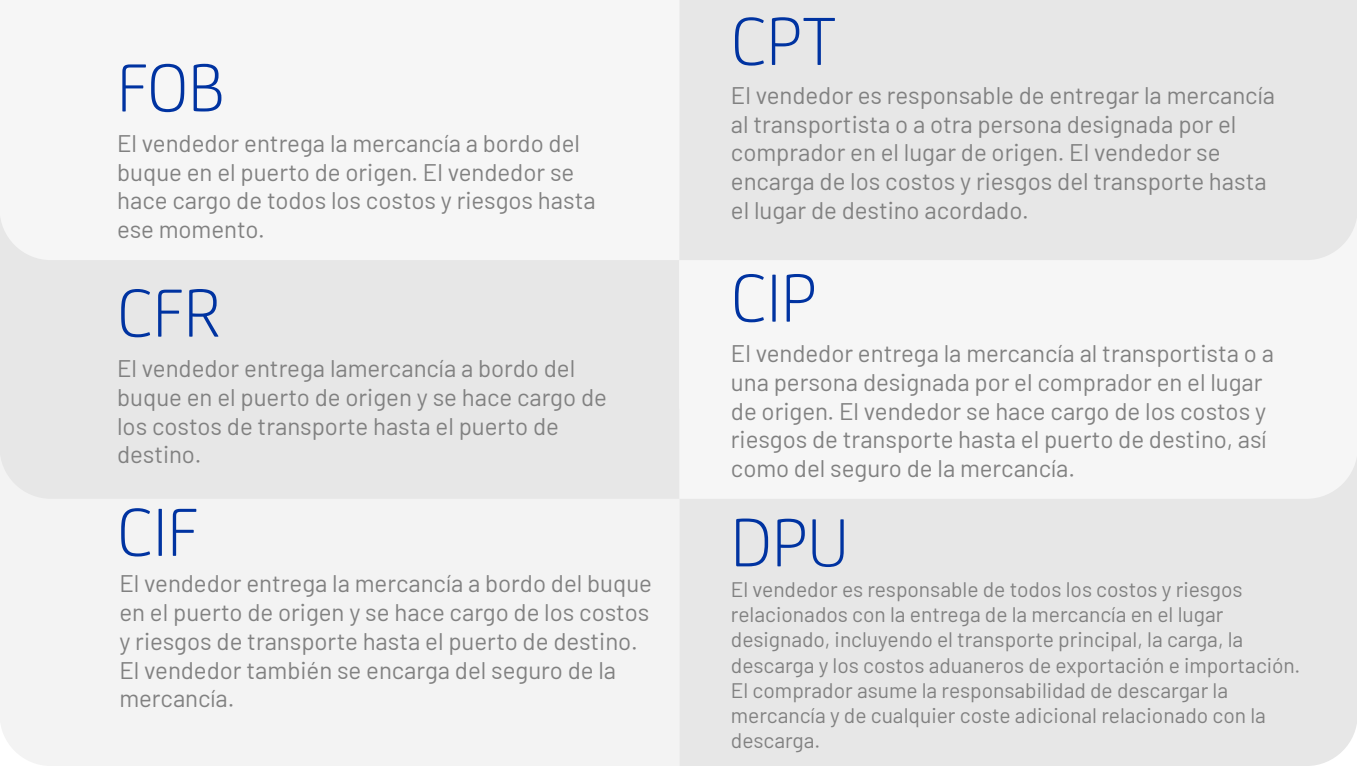
<style>
.page{position:relative;width:1357px;height:766px;background:#fff}
.page>*{position:absolute;margin:0;border:0;box-sizing:border-box;transform-origin:0 0}
.t1{font:300 72.6px "FS Joey";color:#0033a1}
.t2{font:24px/28.8px "Barlow";color:#818181}
.t3{font:21px/25.2px "Barlow";color:#818181}
</style>
<div class="page">
<div style="left:0;top:498px;width:679px;height:267px;background:#f3f3f3"></div>
<div style="left:0;top:260px;width:679px;height:238px;background:#e7e7e7"></div>
<div style="left:679px;top:498px;width:677px;height:267px;background:#e7e7e7"></div>
<div style="left:679px;top:260px;width:677px;height:238px;background:#f6f6f6"></div>
<div style="left:679px;top:0;width:677px;height:260px;background:#e7e7e7"></div>
<h1 class="t1" style="left:117px;top:36px;width:109px">FOB</h1>
<p class="t2" style="left:117px;top:127px;width:480px">El vendedor entrega la mercancía a bordo del buque en el puerto de origen. El vendedor se hace cargo de todos los costos y riesgos hasta ese momento.</p>
<h1 class="t1" style="left:117px;top:261px;width:105px">CFR</h1>
<p class="t2" style="left:117px;top:352px;width:491px">El vendedor entrega lamercancía a bordo del buque en el puerto de origen y se hace cargo de los costos de transporte hasta el puerto de destino.</p>
<h1 class="t1" style="left:117px;top:480px;width:83px">CIF</h1>
<p class="t2" style="left:119px;top:567px;width:534px">El vendedor entrega la mercancía a bordo del buque en el puerto de origen y se hace cargo de los costos y riesgos de transporte hasta el puerto de destino.<br>El vendedor también se encarga del seguro de la mercancía.</p>
<h1 class="t1" style="left:731px;top:-11px;width:107px">CPT</h1>
<p class="t2" style="left:731px;top:79px;width:546px">El vendedor es responsable de entregar la mercancía al transportista o a otra persona designada por el comprador en el lugar de origen. El vendedor se encarga de los costos y riesgos del transporte hasta el lugar de destino acordado.</p>
<h1 class="t1" style="left:731px;top:246px;width:87px">CIP</h1>
<p class="t2" style="left:731px;top:337px;width:544px">El vendedor entrega la mercancía al transportista o a una persona designada por el comprador en el lugar de origen. El vendedor se hace cargo de los costos y riesgos de transporte hasta el puerto de destino, así como del seguro de la mercancía.</p>
<h1 class="t1" style="left:731px;top:490px;width:119px">DPU</h1>
<p class="t3" style="left:731px;top:575px;width:571px">El vendedor es responsable de todos los costos y riesgos relacionados con la entrega de la mercancía en el lugar designado, incluyendo el transporte principal, la carga, la descarga y los costos aduaneros de exportación e importación.<br>El comprador asume la responsabilidad de descargar la mercancía y de cualquier coste adicional relacionado con la descarga.</p>
</div>
